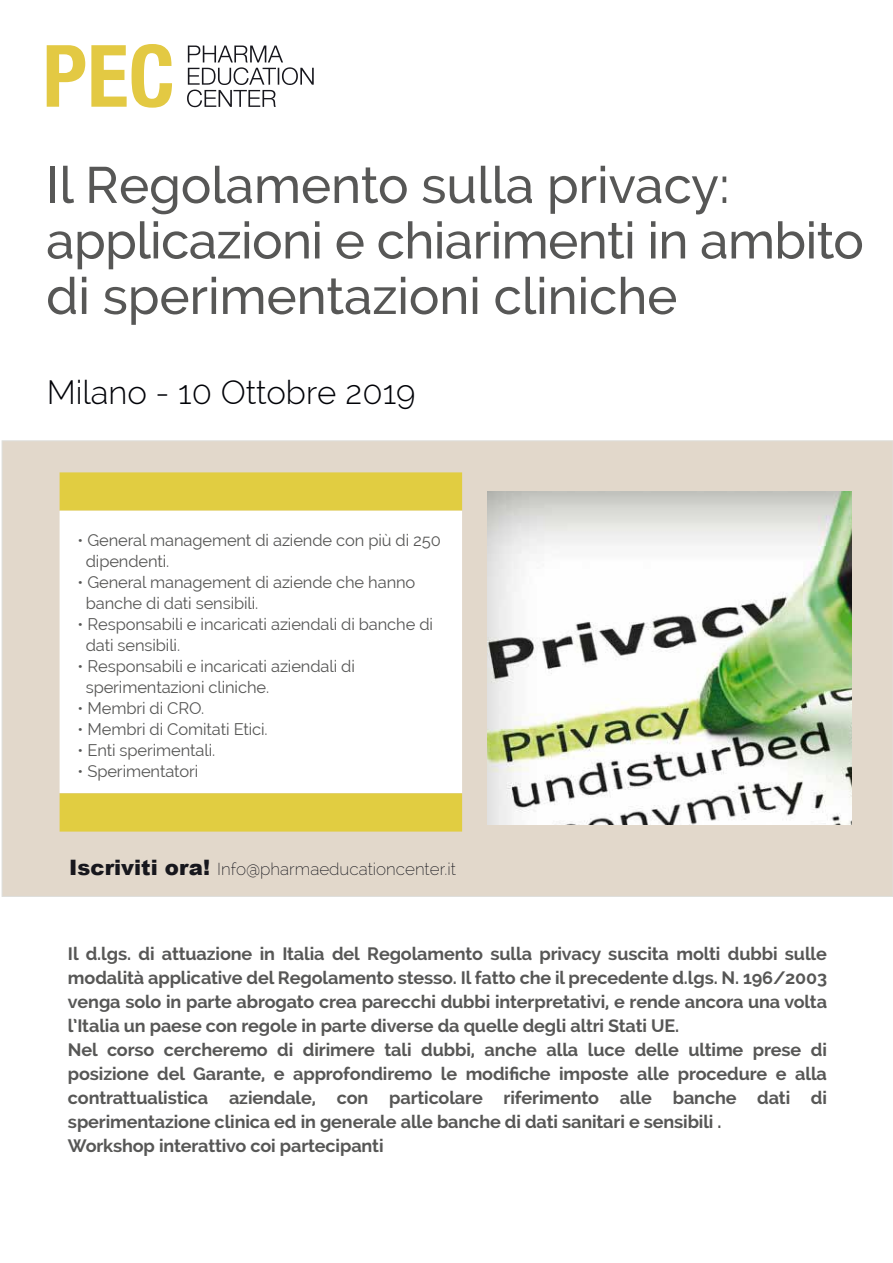
<style>
.page{position:relative;width:893px;height:1263px;background:#fff}
.page>*{position:absolute;margin:0;border:0;box-sizing:border-box;transform-origin:0 0}
.t1{font:500 51px/55.5px "Raleway";color:#575756}
.t2{font:300 33px "Raleway";color:#000207}
.t3{font:700 18px/24px "Raleway";letter-spacing:-.005em;color:#575756}
.t4{font:200 16.95px "Raleway";color:#17171d}
.t5{font:16.5px/21px "Raleway";letter-spacing:-.005em;color:#575756}
.s1{font-family:"Arial";font-weight:900;font-size:21.3px}
</style>
<div class="page">
<svg style="left:47px;top:44px;width:125px;height:64px"></svg>
<svg style="left:187px;top:46px;width:127px;height:61px"></svg>
<div style="left:2px;top:441px;width:891px;height:455px;background:#e2d8cb"></div>
<div style="left:60px;top:472px;width:402px;height:39px;background:#e1cd41"></div>
<div style="left:60px;top:793px;width:402px;height:38px;background:#e1cd41"></div>
<div style="left:60px;top:511px;width:402px;height:282px;background:#fff"></div>
<img style="left:487px;top:492px;width:365px;height:332px">
<h1 class="t1" style="left:46px;top:157px;width:819px">Il Regolamento sulla privacy: applicazioni e chiarimenti in ambito di sperimentazioni cliniche</h1>
<h2 class="t2" style="left:47px;top:373px;width:371px">Milano - 10 Ottobre 2019</h2>
<p class="t5" style="left:86px;top:530px;width:357px;text-indent:-8px">• General management di aziende con più di 250 dipendenti.</p>
<p class="t5" style="left:86px;top:572px;width:331px;text-indent:-8px">• General management di aziende che hanno banche di dati sensibili.</p>
<p class="t5" style="left:86px;top:614px;width:349px;text-indent:-8px">• Responsabili e incaricati aziendali di banche di dati sensibili.</p>
<p class="t5" style="left:86px;top:656px;width:271px;text-indent:-8px">• Responsabili e incaricati aziendali di sperimentazioni cliniche.</p>
<p class="t5" style="left:78px;top:698px;width:128px">• Membri di CRO.</p>
<p class="t5" style="left:78px;top:719px;width:192px">• Membri di Comitati Etici.</p>
<p class="t5" style="left:78px;top:740px;width:139px">• Enti sperimentali.</p>
<p class="t5" style="left:78px;top:761px;width:122px">• Sperimentatori</p>
<p class="t4" style="left:69px;top:859px;width:388px"><span class="s1">Iscriviti ora!</span> Info@pharmaeducationcenter.it</p>
<p class="t3" style="left:68px;top:942px;width:761px">Il d.lgs. di attuazione in Italia del Regolamento sulla privacy suscita molti dubbi sulle modalità applicative del Regolamento stesso. Il fatto che il precedente d.lgs. N. 196/2003 venga solo in parte abrogato crea parecchi dubbi interpretativi, e rende ancora una volta l’Italia un paese con regole in parte diverse da quelle degli altri Stati UE.<br>Nel corso cercheremo di dirimere tali dubbi, anche alla luce delle ultime prese di posizione del Garante, e approfondiremo le modifiche imposte alle procedure e alla contrattualistica aziendale, con particolare riferimento alle banche dati di sperimentazione clinica ed in generale alle banche di dati sanitari e sensibili .<br>Workshop interattivo coi partecipanti</p>
</div>
